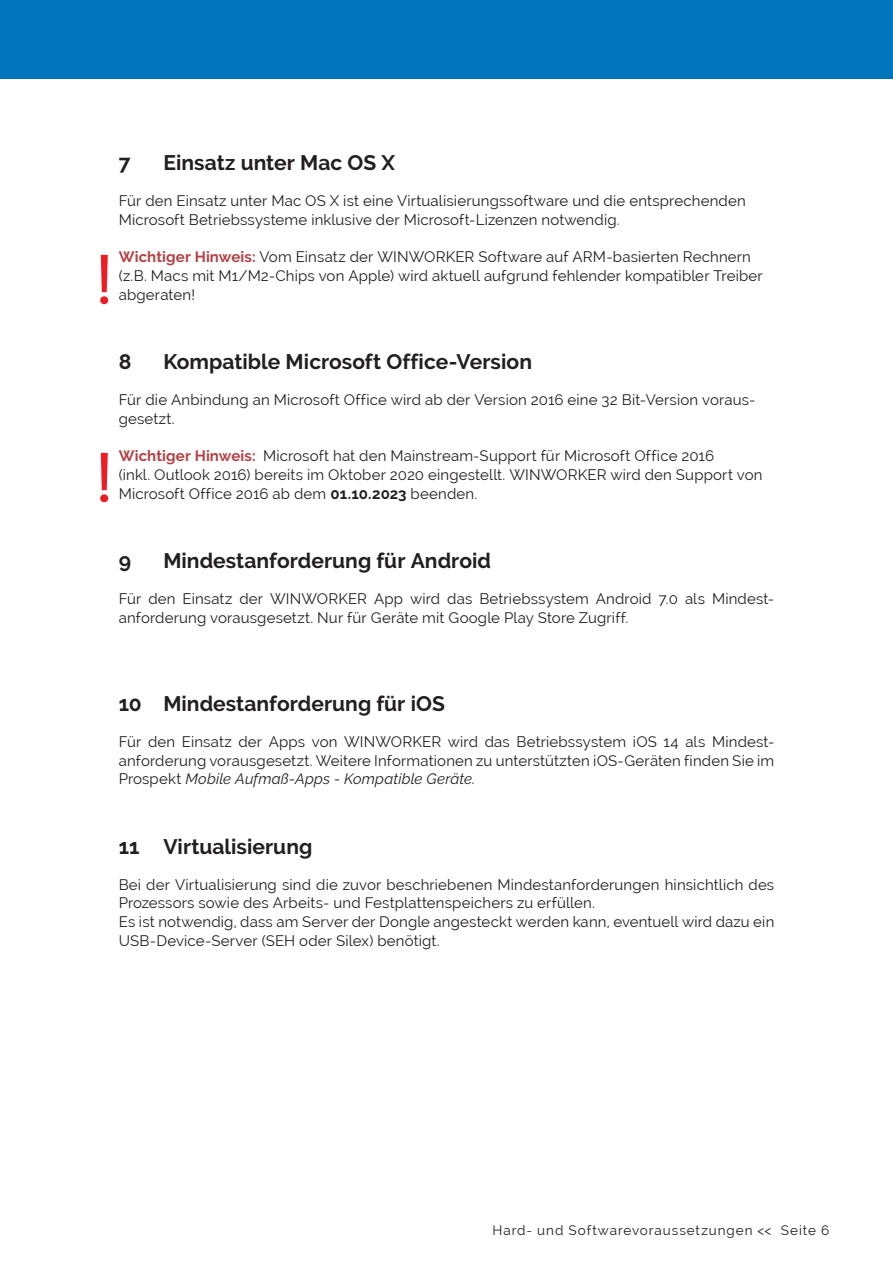
<style>
.page{position:relative;width:893px;height:1263px;background:#fff}
.page>*{position:absolute;margin:0;border:0;box-sizing:border-box;transform-origin:0 0}
.t1{font:69px "The Sans Office";color:#ee1d23}
.t2{font:700 21px "Raleway";color:#231f20}
.t3{font:15px/18.8px "Raleway";letter-spacing:.01em;color:#231f20}
.t4{font:13.5px "Raleway";letter-spacing:.07em;color:#231f20}
.s1{font-weight:700;color:#b44043}
.s2{font-weight:700}
.s3{font-style:italic}
</style>
<div class="page">
<div style="left:0;top:0;width:893px;height:79px;background:#0075bb"></div>
<h1 class="t1" style="left:94px;top:245px;width:22px">!</h1>
<h2 class="t2" style="left:119px;top:151px;width:13px">7</h2>
<h2 class="t2" style="left:163px;top:151px;width:233px">Einsatz unter Mac OS X</h2>
<p class="t3" style="left:119px;top:191px;width:628px">Für den Einsatz unter Mac OS X ist eine Virtualisierungssoftware und die entsprechenden<br>Microsoft Betriebssysteme inklusive der Microsoft-Lizenzen notwendig.</p>
<p class="t3" style="left:119px;top:247px;width:646px"><span class="s1">Wichtiger Hinweis:</span> Vom Einsatz der WINWORKER Software auf ARM-basierten Rechnern (z.B. Macs mit M1/M2-Chips von Apple) wird aktuell aufgrund fehlender kompatibler Treiber abgeraten!</p>
<h1 class="t1" style="left:94px;top:443px;width:22px">!</h1>
<h2 class="t2" style="left:119px;top:350px;width:14px">8</h2>
<h2 class="t2" style="left:163px;top:350px;width:370px">Kompatible Microsoft Office-Version</h2>
<p class="t3" style="left:119px;top:390px;width:638px">Für die Anbindung an Microsoft Office wird ab der Version 2016 eine 32 Bit-Version voraus&shy;gesetzt.</p>
<p class="t3" style="left:119px;top:446px;width:645px"><span class="s1">Wichtiger Hinweis:</span> Microsoft hat den Mainstream-Support für Microsoft Office 2016<br>(inkl. Outlook 2016) bereits im Oktober 2020 eingestellt. WINWORKER wird den Support von<br>Microsoft Office 2016 ab dem <span class="s2">01.10.2023</span> beenden.</p>
<h2 class="t2" style="left:119px;top:549px;width:14px">9</h2>
<h2 class="t2" style="left:163px;top:549px;width:329px">Mindestanforderung für Android</h2>
<p class="t3" style="left:119px;top:589px;width:657px">Für den Einsatz der WINWORKER App wird das Betriebssystem Android 7.0 als Mindest&shy;anforderung vorausgesetzt. Nur für Geräte mit Google Play Store Zugriff.</p>
<h2 class="t2" style="left:119px;top:692px;width:328px">10 Mindestanforderung für iOS</h2>
<p class="t3" style="left:119px;top:732px;width:657px;text-align:justify">Für den Einsatz der Apps von WINWORKER wird das Betriebssystem iOS 14 als Mindest&shy;anforderung vorausgesetzt. Weitere Informationen zu unterstützten iOS-Geräten finden Sie im Prospekt <span class="s3">Mobile Aufmaß-Apps - Kompatible Geräte.</span></p>
<h2 class="t2" style="left:119px;top:834px;width:195px">11 Virtualisierung</h2>
<p class="t3" style="left:119px;top:875px;width:657px">Bei der Virtualisierung sind die zuvor beschriebenen Mindestanforderungen hinsichtlich des Prozessors sowie des Arbeits- und Festplattenspeichers zu erfüllen.<br>Es ist notwendig, dass am Server der Dongle angesteckt werden kann, eventuell wird dazu ein USB-Device-Server (SEH oder Silex) benötigt.</p>
<p class="t4" style="left:492px;top:1222px;width:338px">Hard- und Softwarevoraussetzungen &lt;&lt; Seite 6</p>
</div>
